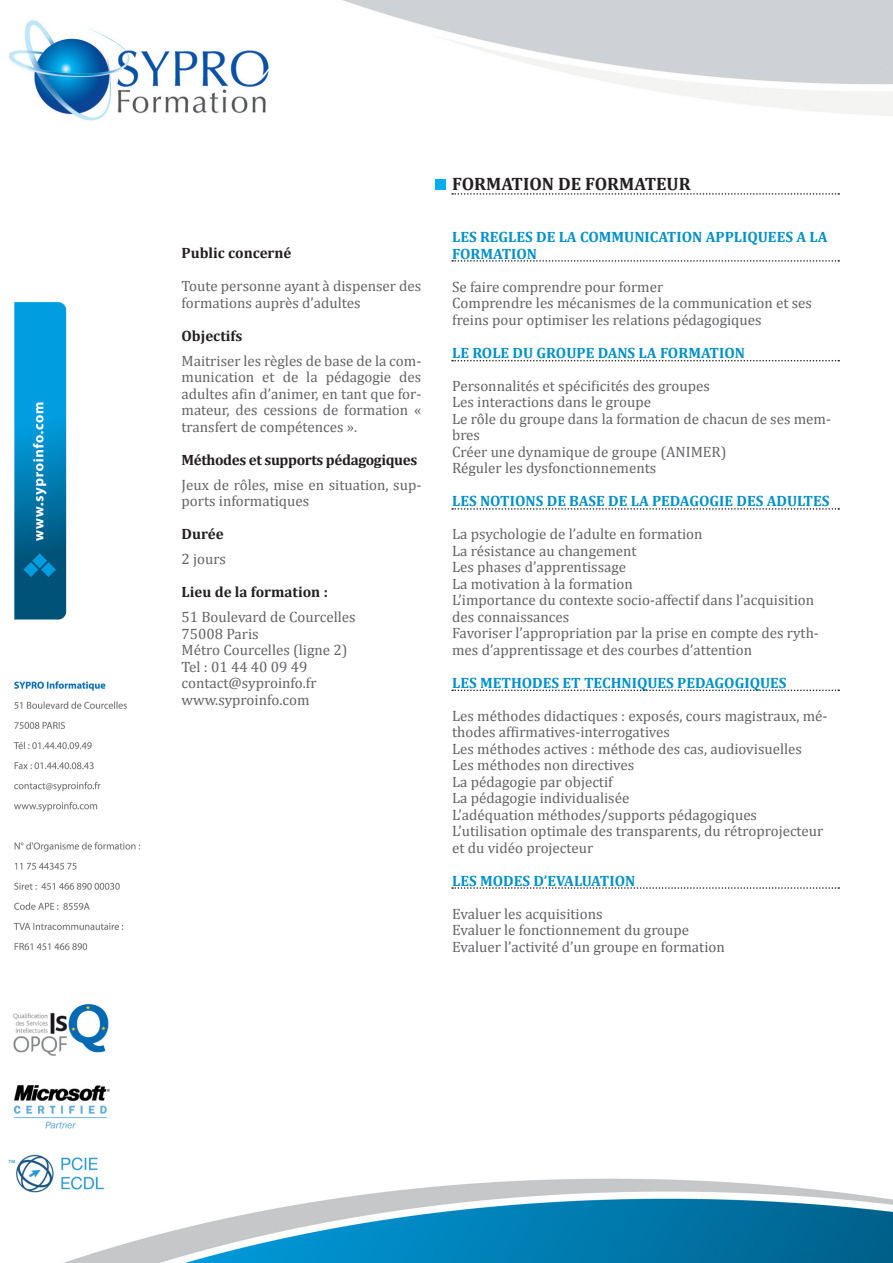
<style>
.page{position:relative;width:893px;height:1263px;background:#fff}
.page>*{position:absolute;margin:0;border:0;box-sizing:border-box;transform-origin:0 0}
.t1{font:700 18px "Cambria";color:#231f20}
.contenu_programme{font:15px/16.5px "Cambria";color:#636366}
.contenu_programme-2{font:700 15px/16.5px "Cambria";color:#0090c6}
.public_concerne{font:15px/16.5px "Cambria";color:#636366}
.t2{font:700 15px "Cambria";color:#231f20}
</style>
<div class="page">
<img style="left:9px;top:0;width:884px;height:121px">
<img style="left:8px;top:1154px;width:885px;height:109px">
<img style="left:13px;top:301px;width:127px;height:828px">
<svg style="left:452px;top:193px;width:387px;height:2px"></svg>
<svg style="left:452px;top:260px;width:387px;height:2px"></svg>
<svg style="left:452px;top:689px;width:387px;height:2px"></svg>
<svg style="left:452px;top:887px;width:387px;height:2px"></svg>
<svg style="left:452px;top:508px;width:387px;height:2px"></svg>
<svg style="left:452px;top:360px;width:387px;height:1px"></svg>
<div style="left:435px;top:179px;width:11px;height:11px;background:#00aeef"></div>
<p class="t2" style="left:182px;top:242px;width:112px">PUBLIC CONCERNÉ</p>
<p class="public_concerne" style="left:182px;top:278px;width:241px">Toute personne ayant à dispenser des formations auprès d’adultes</p>
<p class="t2" style="left:182px;top:325px;width:62px">OBJECTIFS</p>
<p class="contenu_programme" style="left:182px;top:352px;width:241px;text-align:justify">Maitriser les règles de base de la com&shy;munication et de la pédagogie des adultes afin d’animer, en tant que for&shy;mateur, des cessions de formation « transfert de compétences ».</p>
<p class="t2" style="left:182px;top:449px;width:237px">MÉTHODES ET SUPPORTS PÉDAGOGIQUES</p>
<p class="contenu_programme" style="left:182px;top:476px;width:241px">Jeux de rôles, mise en situation, sup&shy;ports informatiques</p>
<p class="t2" style="left:182px;top:523px;width:44px">DURÉE</p>
<p class="contenu_programme" style="left:182px;top:551px;width:46px">2 jours</p>
<p class="t2" style="left:182px;top:581px;width:148px">LIEU DE LA FORMATION :</p>
<p class="public_concerne" style="left:182px;top:609px;width:176px">51 Boulevard de Courcelles</p>
<p class="public_concerne" style="left:182px;top:625px;width:79px">75008 Paris</p>
<p class="public_concerne" style="left:182px;top:642px;width:168px">Métro Courcelles (ligne 2)</p>
<p class="public_concerne" style="left:182px;top:658px;width:127px">Tel : 01 44 40 09 49</p>
<p class="public_concerne" style="left:182px;top:675px;width:137px">contact@syproinfo.fr</p>
<p class="public_concerne" style="left:182px;top:691px;width:129px">www.syproinfo.com</p>
<p class="t1" style="left:452px;top:171px;width:13px">FORMATION</p>
<p class="t1" style="left:558px;top:171px;width:40px">DE FORMATEUR</p>
<p class="contenu_programme-2" style="left:452px;top:228px;width:377px">LES REGLES DE LA COMMUNICATION APPLIQUEES A LA<br>FORMATION</p>
<p class="contenu_programme" style="left:452px;top:278px;width:213px">Se faire comprendre pour former</p>
<p class="contenu_programme" style="left:452px;top:295px;width:361px">Comprendre les mécanismes de la communication et ses freins pour optimiser les relations pédagogiques</p>
<p class="contenu_programme-2" style="left:452px;top:344px;width:294px">LE ROLE DU GROUPE DANS LA FORMATION</p>
<p class="contenu_programme" style="left:452px;top:377px;width:259px">Personnalités et spécificités des groupes</p>
<p class="contenu_programme" style="left:452px;top:394px;width:200px">Les interactions dans le groupe</p>
<p class="contenu_programme" style="left:452px;top:410px;width:380px">Le rôle du groupe dans la formation de chacun de ses mem&shy;bres</p>
<p class="contenu_programme" style="left:452px;top:443px;width:276px">Créer une dynamique de groupe (ANIMER)</p>
<p class="contenu_programme" style="left:452px;top:460px;width:206px">Réguler les dysfonctionnements</p>
<p class="contenu_programme-2" style="left:452px;top:492px;width:379px">LES NOTIONS DE BASE DE LA PEDAGOGIE DES ADULTES</p>
<p class="contenu_programme" style="left:452px;top:526px;width:252px">La psychologie de l’adulte en formation</p>
<p class="contenu_programme" style="left:452px;top:542px;width:186px">La résistance au changement</p>
<p class="contenu_programme" style="left:452px;top:559px;width:176px">Les phases d’apprentissage</p>
<p class="contenu_programme" style="left:452px;top:575px;width:182px">La motivation à la formation</p>
<p class="contenu_programme" style="left:452px;top:592px;width:364px">L’importance du contexte socio-affectif dans l’acquisition des connaissances</p>
<p class="contenu_programme" style="left:452px;top:625px;width:368px">Favoriser l’appropriation par la prise en compte des ryth&shy;mes d’apprentissage et des courbes d’attention</p>
<p class="contenu_programme-2" style="left:452px;top:674px;width:336px">LES METHODES ET TECHNIQUES PEDAGOGIQUES</p>
<p class="contenu_programme" style="left:452px;top:707px;width:377px">Les méthodes didactiques : exposés, cours magistraux, mé&shy;thodes affirmatives-interrogatives</p>
<p class="contenu_programme" style="left:452px;top:740px;width:351px">Les méthodes actives : méthode des cas, audiovisuelles</p>
<p class="contenu_programme" style="left:452px;top:757px;width:183px">Les méthodes non directives</p>
<p class="contenu_programme" style="left:452px;top:773px;width:162px">La pédagogie par objectif</p>
<p class="contenu_programme" style="left:452px;top:790px;width:179px">La pédagogie individualisée</p>
<p class="contenu_programme" style="left:452px;top:806px;width:306px">L’adéquation méthodes/supports pédagogiques</p>
<p class="contenu_programme" style="left:452px;top:823px;width:373px">L’utilisation optimale des transparents, du rétroprojecteur et du vidéo projecteur</p>
<p class="contenu_programme-2" style="left:452px;top:872px;width:185px">LES MODES D’EVALUATION</p>
<p class="contenu_programme" style="left:452px;top:905px;width:152px">Evaluer les acquisitions</p>
<p class="contenu_programme" style="left:452px;top:922px;width:239px">Evaluer le fonctionnement du groupe</p>
<p class="contenu_programme" style="left:452px;top:938px;width:274px">Evaluer l’activité d’un groupe en formation</p>
</div>
